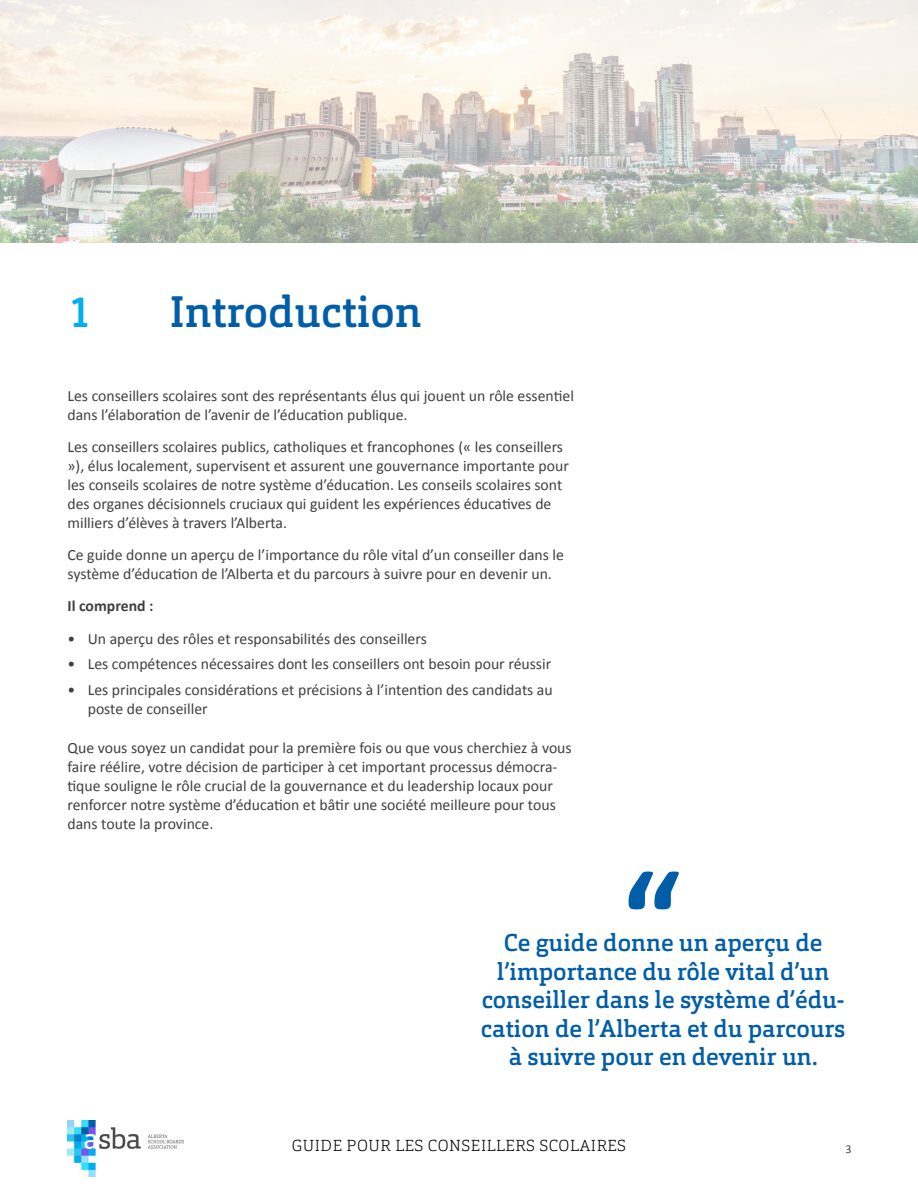
<style>
.page{position:relative;width:918px;height:1188px;background:#fff}
.page>*{position:absolute;margin:0;border:0;box-sizing:border-box;transform-origin:0 0}
.t1{font:500 43.5px "Orgon Slab";color:#005ea8}
.t2{font:500 43.5px "Orgon Slab";color:#00afef}
.t3{font:500 24px/28.5px "Orgon Slab";color:#005ea8;text-align:center}
.Body{font:15.75px/18.9px "Calibri";color:#404040}
.t4{font:200 15.75px "Orgon Slab";letter-spacing:.035em;color:#000}
.Body-2{font:700 15.75px "Calibri";color:#404040}
.t5{font:12px "Calibri";color:#404040}
</style>
<div class="page">
<img style="left:68px;top:1120px;width:116px;height:57px">
<img style="left:0;top:0;width:918px;height:243px">
<svg style="left:629px;top:872px;width:50px;height:37px"></svg>
<h1 class="t2" style="left:68px;top:284px;width:26px">1</h1>
<h1 class="t1" style="left:170px;top:284px;width:254px">Introduction</h1>
<p class="Body" style="left:68px;top:386px;width:508px">Les conseillers scolaires sont des représentants élus qui jouent un rôle essentiel dans l’élaboration de l’avenir de l’éducation publique.</p>
<p class="Body" style="left:68px;top:437px;width:503px">Les conseillers scolaires publics, catholiques et francophones (« les conseillers »), élus localement, supervisent et assurent une gouvernance importante pour les conseils scolaires de notre système d’éducation. Les conseils scolaires sont des organes décisionnels cruciaux qui guident les expériences éducatives de milliers d’élèves à travers l’Alberta.</p>
<p class="Body" style="left:68px;top:545px;width:498px">Ce guide donne un aperçu de l’importance du rôle vital d’un conseiller dans le système d’éducation de l’Alberta et du parcours à suivre pour en devenir un.</p>
<p class="Body-2" style="left:68px;top:595px;width:88px">Il comprend :</p>
<p class="Body" style="left:68px;top:629px;width:361px">• Un aperçu des rôles et responsabilités des conseillers</p>
<p class="Body" style="left:68px;top:654px;width:485px">• Les compétences nécessaires dont les conseillers ont besoin pour réussir</p>
<p class="Body" style="left:88px;top:680px;width:467px;text-indent:-20px">• Les principales considérations et précisions à l’intention des candidats au poste de conseiller</p>
<p class="Body" style="left:68px;top:738px;width:506px">Que vous soyez un candidat pour la première fois ou que vous cherchiez à vous faire réélire, votre décision de participer à cet important processus démocra&shy;tique souligne le rôle crucial de la gouvernance et du leadership locaux pour renforcer notre système d’éducation et bâtir une société meilleure pour tous dans toute la province.</p>
<h3 class="t3" style="left:481px;top:928px;width:366px">Ce guide donne un aperçu de l’importance du rôle vital d’un conseiller dans le système d’édu&shy;cation de l’Alberta et du parcours à suivre pour en devenir un.</h3>
<p class="t4" style="left:292px;top:1136px;width:336px">GUIDE POUR LES CONSEILLERS SCOLAIRES</p>
<p class="t5" style="left:846px;top:1141px;width:8px">3</p>
</div>
